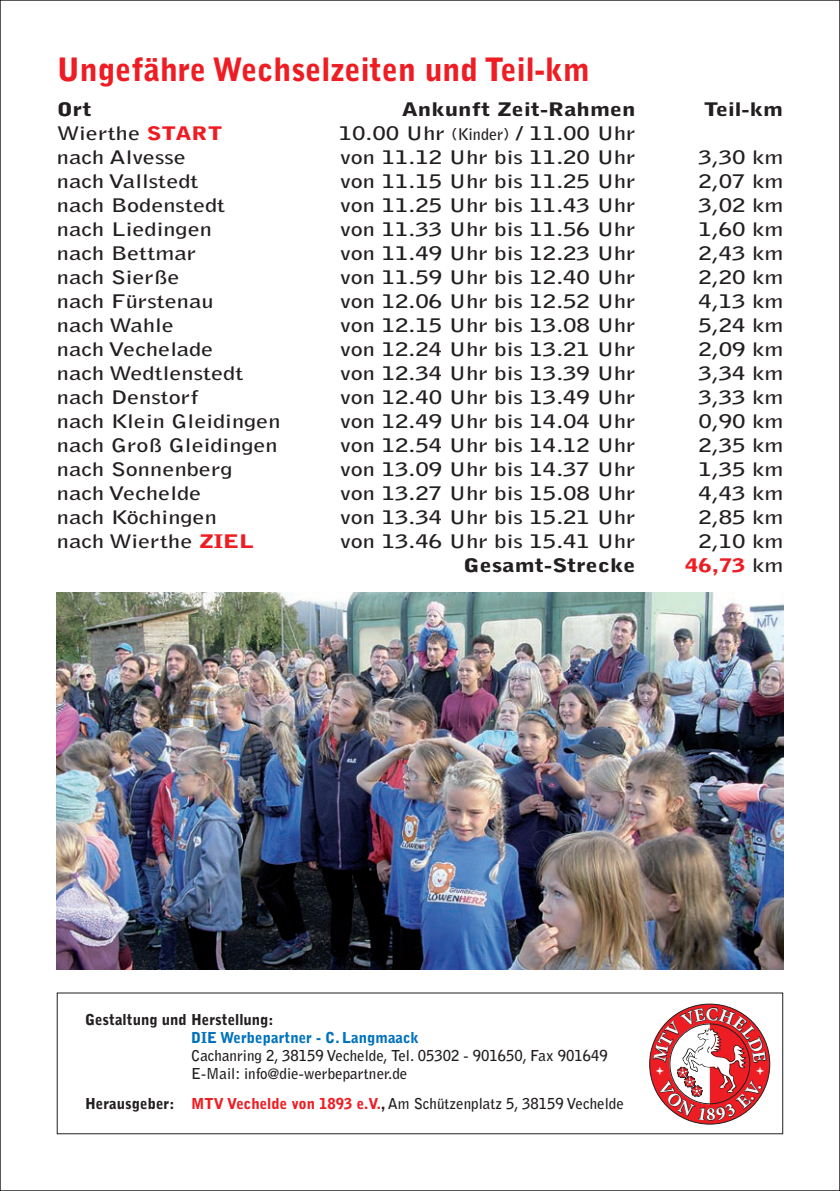
<style>
.page{position:relative;width:840px;height:1191px;background:#fff}
.page>*{position:absolute;margin:0;border:0;box-sizing:border-box;transform-origin:0 0}
.t1{font:900 32px "Bell Gothic Std";color:#ee1d23}
.t2{font:700 18.6px/24px "Bell Gothic Std";color:#231f20;scale:1.3 1}
.t3{font:900 18.6px "Bell Gothic Std";color:#231f20;scale:1.3 1}
.t4{font:700 15px/18px "Bell Gothic Std";color:#231f20}
.t5{font:900 15px "Bell Gothic Std";color:#0072bc}
.t6{font:900 15px "Bell Gothic Std";color:#231f20}
.s1{font-weight:900}
.s2{font-weight:900;color:#ee1d23}
.s3{font-size:16px}
</style>
<div class="page">
<img style="left:57px;top:592px;width:725px;height:377px">
<svg style="left:652px;top:1006px;width:114px;height:116px"></svg>
<h1 class="t1" style="left:57px;top:50px;width:534px">Ungefähre Wechselzeiten und Teil-km</h1>
<p class="t2" style="left:57px;top:97px;width:173px"><span class="s1">Ort<br></span>Wierthe <span class="s2">START<br></span>nach Alvesse<br>nach Vallstedt<br>nach Bodenstedt<br>nach Liedingen<br>nach Bettmar<br>nach Sierße<br>nach Fürstenau<br>nach Wahle<br>nach Vechelade<br>nach Wedtlenstedt nach Denstorf<br>nach Klein Gleidingen nach Groß Gleidingen nach Sonnenberg nach Vechelde<br>nach Köchingen<br>nach Wierthe <span class="s2">ZIEL</span></p>
<p class="t2" style="left:338px;top:97px;width:230px;text-align:justify;text-indent:63px"><span class="s1">Ankunft Zeit-Rahmen </span>10.00 Uhr <span class="s3">(Kinder)</span> / 11.00 Uhr von 11.12 Uhr bis 11.20 Uhr von 11.15 Uhr bis 11.25 Uhr von 11.25 Uhr bis 11.43 Uhr von 11.33 Uhr bis 11.56 Uhr von 11.49 Uhr bis 12.23 Uhr von 11.59 Uhr bis 12.40 Uhr von 12.06 Uhr bis 12.52 Uhr von 12.15 Uhr bis 13.08 Uhr von 12.24 Uhr bis 13.21 Uhr von 12.34 Uhr bis 13.39 Uhr von 12.40 Uhr bis 13.49 Uhr von 12.49 Uhr bis 14.04 Uhr von 12.54 Uhr bis 14.12 Uhr von 13.09 Uhr bis 14.37 Uhr von 13.27 Uhr bis 15.08 Uhr von 13.34 Uhr bis 15.21 Uhr von 13.46 Uhr bis 15.41 Uhr</p>
<p class="t3" style="left:463px;top:554px;width:134px">Gesamt-Strecke</p>
<p class="t3" style="left:703px;top:98px;width:63px">Teil-km</p>
<p class="t2" style="left:684px;top:145px;width:77px;text-align:right">3,30 km<br>2,07 km<br>3,02 km<br>1,60 km<br>2,43 km<br>2,20 km<br>4,13 km<br>5,24 km<br>2,09 km<br>3,34 km<br>3,33 km<br>0,90 km<br>2,35 km<br>1,35 km<br>4,43 km<br>2,85 km<br>2,10 km<br><span class="s2">46,73</span> km</p>
<p class="t6" style="left:85px;top:1011px;width:190px">Gestaltung und Herstellung:</p>
<p class="t5" style="left:191px;top:1029px;width:229px">DIE Werbepartner - C. Langmaack</p>
<p class="t4" style="left:191px;top:1047px;width:418px">Cachanring 2, 38159 Vechelde, Tel. 05302 - 901650, Fax 901649<br>E-Mail: info@die-werbepartner.de</p>
<p class="t4" style="left:85px;top:1095px;width:540px"><span class="s1">Herausgeber:</span> <span class="s2">MTV Vechelde von 1893 e.V.</span><span class="s1">,</span> Am Schützenplatz 5, 38159 Vechelde</p>
</div>
